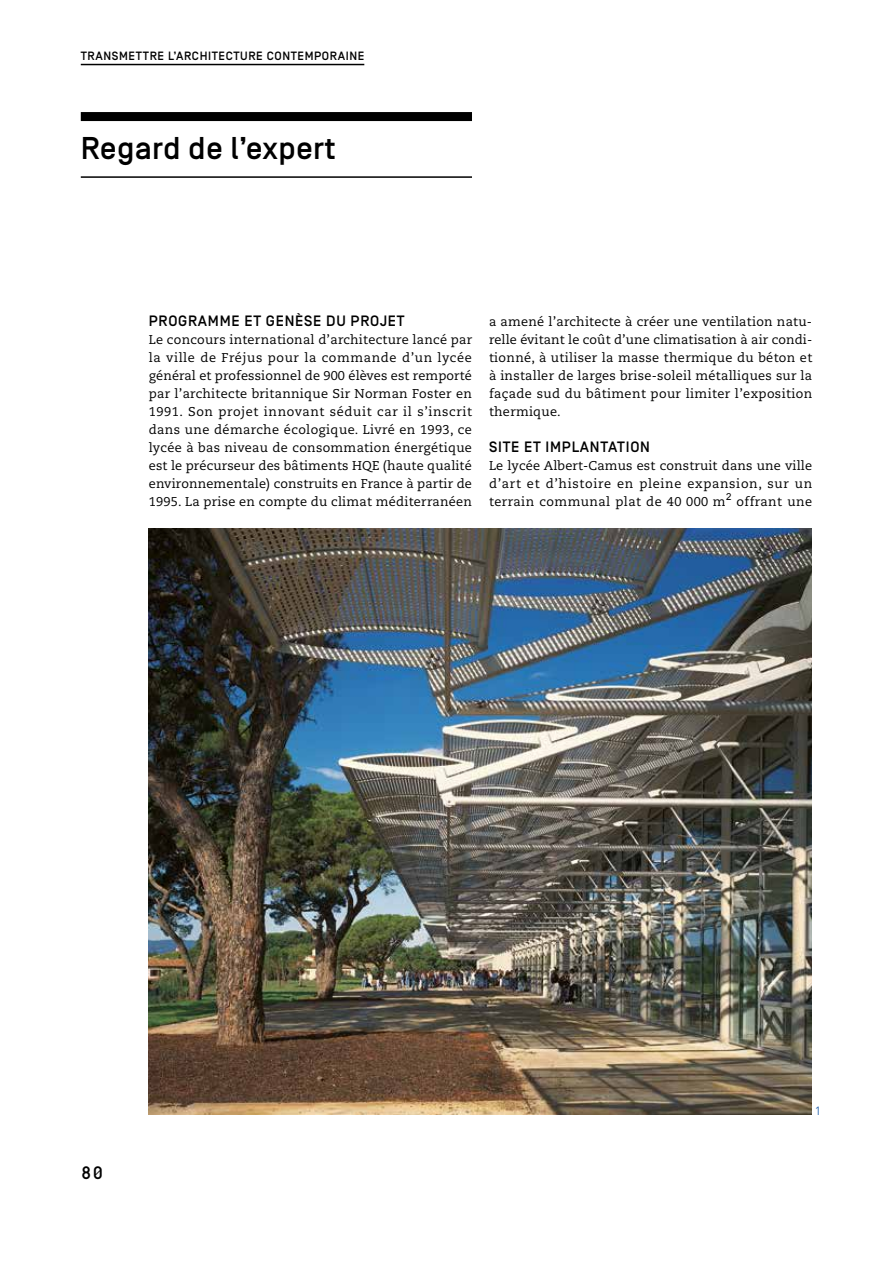
<style>
.page{position:relative;width:893px;height:1263px;background:#fff}
.page>*{position:absolute;margin:0;border:0;box-sizing:border-box;transform-origin:0 0}
.t1{font:500 31.5px "Simplon BP";letter-spacing:.01em;color:#000}
.t2{font:500 18px "Simplon BP Mono";color:#000}
.t3{font:500 15px "Simplon BP";letter-spacing:.05em;color:#000}
.t4{font:12.75px/18px "Caecilia LT Std";letter-spacing:.03em;color:#000;text-align:justify}
.t5{font:500 12px "Simplon BP";letter-spacing:.05em;color:#000}
.t6{font:12px "Simplon BP Regular";color:#376fb3}
</style>
<div class="page">
<hr style="left:81px;top:64px;width:283px;height:1px;background:#000">
<img style="left:149px;top:528px;width:663px;height:587px">
<div style="left:81px;top:112px;width:391px;height:9px;background:#000"></div>
<hr style="left:81px;top:176px;width:391px;height:2px;background:#000">
<p class="t5" style="left:81px;top:49px;width:285px">TRANSMETTRE L’ARCHITECTURE CONTEMPORAINE</p>
<h1 class="t1" style="left:81px;top:130px;width:256px">Regard de l’expert</h1>
<p class="t3" style="left:149px;top:312px;width:257px">PROGRAMME ET GENÈSE DU PROJET</p>
<p class="t4" style="left:149px;top:331px;width:325px">Le concours international d’architecture lancé par la ville de Fréjus pour la commande d’un lycée général et professionnel de 900 élèves est remporté par l’architecte britannique Sir Norman Foster en 1991. Son projet innovant séduit car il s’inscrit dans une démarche écologique. Livré en 1993, ce lycée à bas niveau de consommation énergétique est le précurseur des bâtiments HQE (haute qualité environnementale) construits en France à partir de 1995. La prise en compte du climat méditerranéen</p>
<p class="t4" style="left:489px;top:313px;width:325px">a amené l’architecte à créer une ventilation natu&shy;relle évitant le coût d’une climatisation à air condi&shy;tionné, à utiliser la masse thermique du béton et à installer de larges brise-soleil métalliques sur la façade sud du bâtiment pour limiter l’exposition thermique.</p>
<p class="t3" style="left:489px;top:438px;width:162px">SITE ET IMPLANTATION</p>
<p class="t4" style="left:489px;top:457px;width:325px">Le lycée Albert-Camus est construit dans une ville d’art et d’histoire en pleine expansion, sur un terrain communal plat de 40 000 m<sup>2</sup> offrant une</p>
<h2 class="t2" style="left:81px;top:1161px;width:24px">80</h2>
<p class="t6" style="left:816px;top:1104px;width:6px">1</p>
</div>
